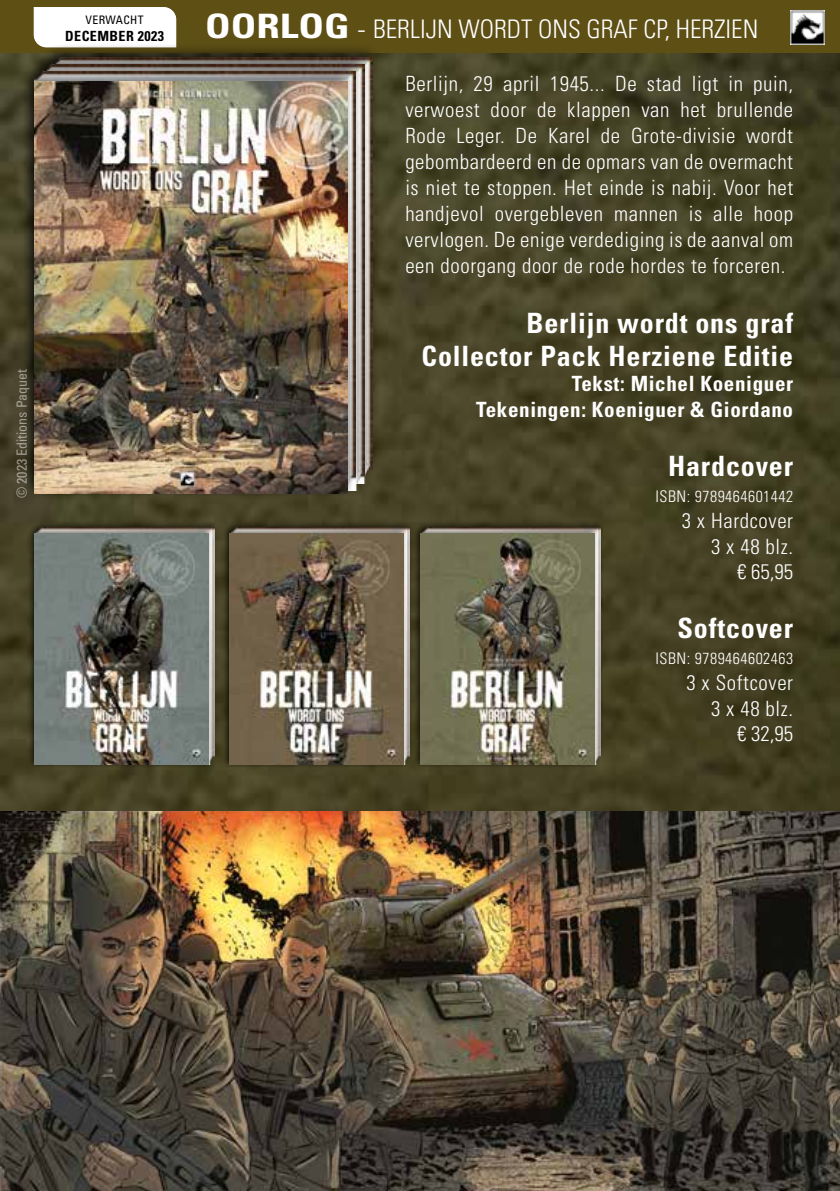
<style>
.page{position:relative;width:840px;height:1191px;background:#fff}
.page>*{position:absolute;margin:0;border:0;box-sizing:border-box;transform-origin:0 0}
.t1{font:700 condensed 28px/33.6px "Univers LT Std";letter-spacing:.03em;color:#fff;text-align:right}
.t2{font:300 condensed 25.6px "Univers LT Std";color:#fff;scale:1.25 1}
.t3{font:300 condensed 21px/26px "Univers LT Std";letter-spacing:.03em;color:#fff;text-align:right}
.t4{font:700 condensed 21px/25.2px "Univers LT Std";letter-spacing:.03em;color:#fff;text-align:right}
.t5{font:300 condensed 16px "Univers LT Std";letter-spacing:.03em;color:#fff}
.t6{font:condensed 14px "Univers";color:#fff}
.t7{font:700 condensed 14px "Univers";letter-spacing:.03em;color:#000}
.t8{font:condensed 11.6px "Univers";letter-spacing:.03em;color:#000}
.s1{font-weight:700;font-size:33.6px}
</style>
<div class="page">
<div style="left:0;top:0;width:839px;height:54px;background:#5e4f15"></div>
<img style="left:0;top:54px;width:839px;height:757px">
<svg style="left:33px;top:6px;width:144px;height:42px"></svg>
<img style="left:789px;top:11px;width:34px;height:34px">
<svg style="left:0;top:575px;width:1px;height:72px"></svg>
<div style="left:38px;top:43px;width:342px;height:446px;background:#000;opacity:.5"></div>
<div style="left:30px;top:50px;width:341px;height:446px;background:#000;opacity:.5"></div>
<div style="left:21px;top:57px;width:342px;height:440px;background:#000;opacity:.5"></div>
<div style="left:21px;top:67px;width:333px;height:432px;background:#000;opacity:.5"></div>
<img style="left:34px;top:81px;width:313px;height:412px">
<img style="left:0;top:811px;width:839px;height:380px">
<div style="left:415px;top:520px;width:189px;height:248px;background:#000;opacity:.5"></div>
<div style="left:413px;top:526px;width:185px;height:242px;background:#000;opacity:.5"></div>
<img style="left:420px;top:533px;width:174px;height:231px">
<div style="left:30px;top:520px;width:188px;height:248px;background:#000;opacity:.5"></div>
<div style="left:27px;top:526px;width:185px;height:242px;background:#000;opacity:.5"></div>
<img style="left:34px;top:533px;width:174px;height:231px">
<div style="left:224px;top:520px;width:189px;height:248px;background:#000;opacity:.5"></div>
<div style="left:222px;top:526px;width:185px;height:242px;background:#000;opacity:.5"></div>
<img style="left:229px;top:533px;width:174px;height:231px">
<p class="t8" style="left:86px;top:12px;width:59px">VERWACHT</p>
<p class="t7" style="left:65px;top:27px;width:100px">DECEMBER 2023</p>
<p class="t6" style="left:13px;top:498px;width:131px;rotate:-90deg">© 2023 Editions Paquet</p>
<p class="t2" style="left:205px;top:13px;width:444px"><span class="s1">OORLOG</span> - BERLIJN WORDT ONS GRAF CP, HERZIEN</p>
<p class="t3" style="left:405px;top:70px;width:389px;text-align:justify">Berlijn, 29 april 1945... De stad ligt in puin, verwoest door de klappen van het brullende Rode Leger. De Karel de Grote-divisie wordt gebombardeerd en de opmars van de overmacht is niet te stoppen. Het einde is nabij. Voor het handjevol overgebleven mannen is alle hoop vervlogen. De enige verdediging is de aanval om een doorgang door de rode hordes te forceren.</p>
<h1 class="t1" style="left:421px;top:306px;width:373px">Berlijn wordt ons graf<br>Collector Pack Herziene Editie</h1>
<p class="t4" style="left:476px;top:371px;width:318px">Tekst: Michel Koeniguer<br>Tekeningen: Koeniguer &amp; Giordano</p>
<h1 class="t1" style="left:667px;top:449px;width:126px">Hardcover</h1>
<p class="t5" style="left:655px;top:487px;width:139px">ISBN: 9789464601442</p>
<p class="t3" style="left:681px;top:508px;width:113px">3 x Hardcover<br>3 x 48 blz.<br>€ 65,95</p>
<h1 class="t1" style="left:677px;top:611px;width:117px">Softcover</h1>
<p class="t5" style="left:655px;top:649px;width:139px">ISBN: 9789464602463</p>
<p class="t3" style="left:686px;top:670px;width:108px">3 x Softcover<br>3 x 48 blz.<br>€ 32,95</p>
</div>
